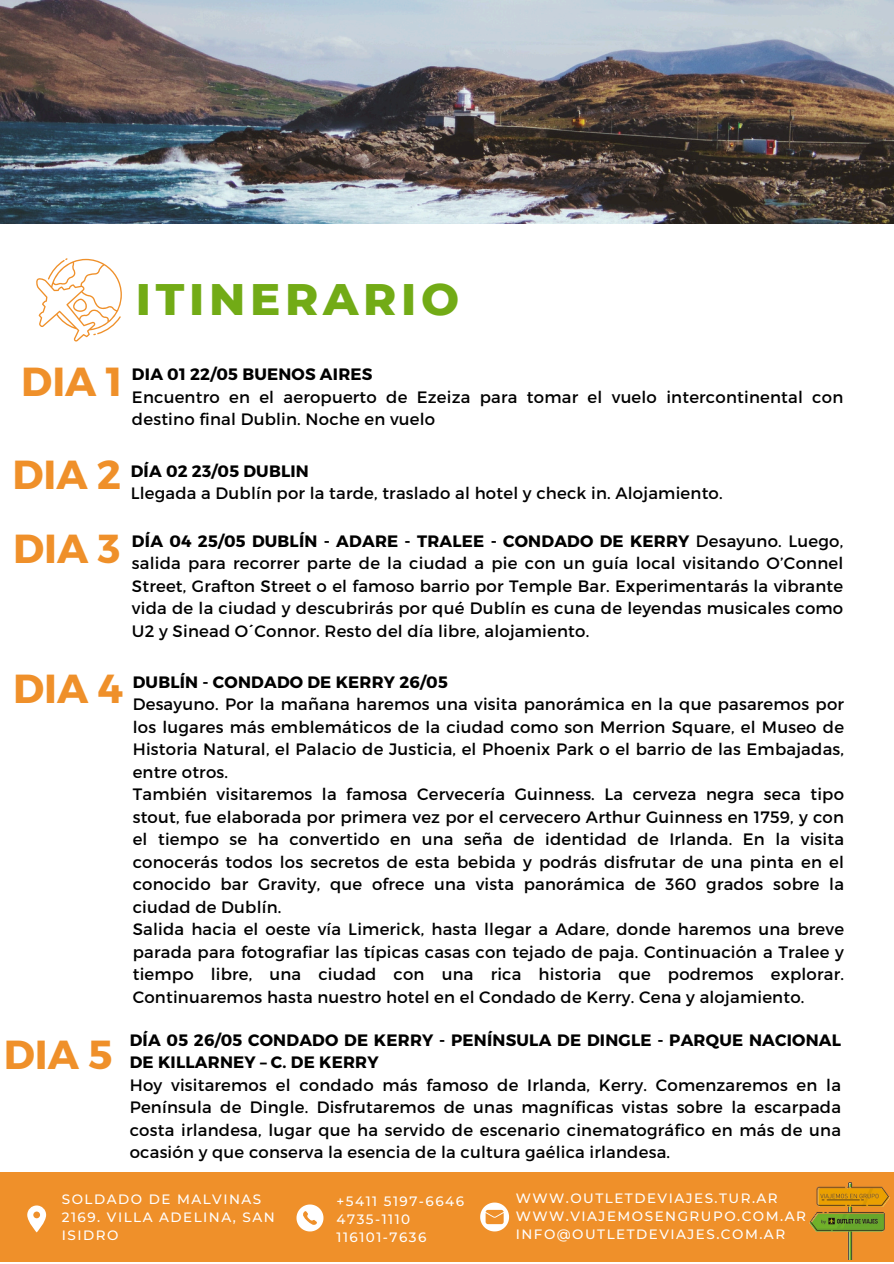
<style>
.page{position:relative;width:894px;height:1264px;background:#fff}
.page>*{position:absolute;margin:0;border:0;box-sizing:border-box;transform-origin:0 0}
.t1{font:800 45px "Montserrat";letter-spacing:.105em;color:#72ab16}
.t2{font:700 40.5px "Montserrat";color:#ef902a}
.t3{font:16.5px/22.5px "Montserrat";letter-spacing:.015em;color:#000}
.t4{font:500 13.5px/18px "Montserrat";letter-spacing:.11em;color:#fff}
.s1{font-weight:700}
</style>
<div class="page">
<img style="left:0;top:0;width:893px;height:224px">
<div style="left:0;top:1172px;width:893px;height:89px;background:#ef902a"></div>
<svg style="left:27px;top:1205px;width:19px;height:27px"></svg>
<svg style="left:480px;top:1202px;width:29px;height:29px"></svg>
<svg style="left:296px;top:1204px;width:27px;height:27px"></svg>
<svg style="left:36px;top:258px;width:86px;height:83px"></svg>
<img style="left:809px;top:1182px;width:81px;height:77px">
<h2 class="t1" style="left:136px;top:271px;width:325px">ITINERARIO</h2>
<h3 class="t2" style="left:21px;top:355px;width:103px">DIA 1</h3>
<h2 class="t3" style="left:132px;top:362px;width:712px"><span class="s1">DIA 01 22/05 BUENOS AIRES<br></span>Encuentro en el aeropuerto de Ezeiza para tomar el vuelo intercontinental con destino final Dublin. Noche en vuelo</h2>
<h3 class="t2" style="left:12px;top:448px;width:110px">DIA 2</h3>
<p class="t3" style="left:131px;top:458px;width:593px"><span class="s1">DÍA 02 23/05 DUBLIN<br></span>Llegada a Dublín por la tarde, traslado al hotel y check in. Alojamiento.</p>
<p class="t3" style="left:132px;top:528px;width:712px;text-align:justify"><span class="s1">DÍA 04 25/05 DUBLÍN - ADARE - TRALEE - CONDADO DE KERRY</span> Desayuno. Luego, salida para recorrer parte de la ciudad a pie con un guía local visitando O’Connel Street, Grafton Street o el famoso barrio por Temple Bar. Experimentarás la vibrante vida de la ciudad y descubrirás por qué Dublín es cuna de leyendas musicales como U2 y Sinead O´Connor. Resto del día libre, alojamiento.</p>
<p class="t2" style="left:13px;top:522px;width:109px">DIA 3</p>
<p class="t2" style="left:13px;top:662px;width:112px">DIA 4</p>
<p class="t3" style="left:133px;top:669px;width:712px"><span class="s1">DUBLÍN - CONDADO DE KERRY 26/05<br></span>Desayuno. Por la mañana haremos una visita panorámica en la que pasaremos por los lugares más emblemáticos de la ciudad como son Merrion Square, el Museo de Historia Natural, el Palacio de Justicia, el Phoenix Park o el barrio de las Embajadas, entre otros.<br>También visitaremos la famosa Cervecería Guinness. La cerveza negra seca tipo stout, fue elaborada por primera vez por el cervecero Arthur Guinness en 1759, y con el tiempo se ha convertido en una seña de identidad de Irlanda. En la visita conocerás todos los secretos de esta bebida y podrás disfrutar de una pinta en el conocido bar Gravity, que ofrece una vista panorámica de 360 grados sobre la ciudad de Dublín.<br>Salida hacia el oeste vía Limerick, hasta llegar a Adare, donde haremos una breve parada para fotografiar las típicas casas con tejado de paja. Continuación a Tralee y tiempo libre, una ciudad con una rica historia que podremos explorar.<br>Continuaremos hasta nuestro hotel en el Condado de Kerry. Cena y alojamiento.</p>
<p class="t2" style="left:4px;top:1028px;width:110px">DIA 5</p>
<p class="t3" style="left:130px;top:1027px;width:712px"><span class="s1">DÍA 05 26/05 CONDADO DE KERRY - PENÍNSULA DE DINGLE - PARQUE NACIONAL DE KILLARNEY – C. DE KERRY<br></span>Hoy visitaremos el condado más famoso de Irlanda, Kerry. Comenzaremos en la Península de Dingle. Disfrutaremos de unas magníficas vistas sobre la escarpada costa irlandesa, lugar que ha servido de escenario cinematográfico en más de una ocasión y que conserva la esencia de la cultura gaélica irlandesa.</p>
<h2 class="t4" style="left:62px;top:1190px;width:214px">SOLDADO DE MALVINAS<br>2169. VILLA ADELINA, SAN<br>ISIDRO</h2>
<h3 class="t4" style="left:336px;top:1192px;width:129px">+5411 5197-6646</h3>
<h2 class="t4" style="left:336px;top:1210px;width:75px">4735-1110</h2>
<h3 class="t4" style="left:336px;top:1228px;width:91px">116101-7636</h3>
<p class="t4" style="left:515px;top:1189px;width:263px">WWW.OUTLETDEVIAJES.TUR.AR</p>
<h1 class="t4" style="left:515px;top:1207px;width:291px">WWW.VIAJEMOSENGRUPO.COM.AR</h1>
<h2 class="t4" style="left:515px;top:1225px;width:271px">INFO@OUTLETDEVIAJES.COM.AR</h2>
</div>
